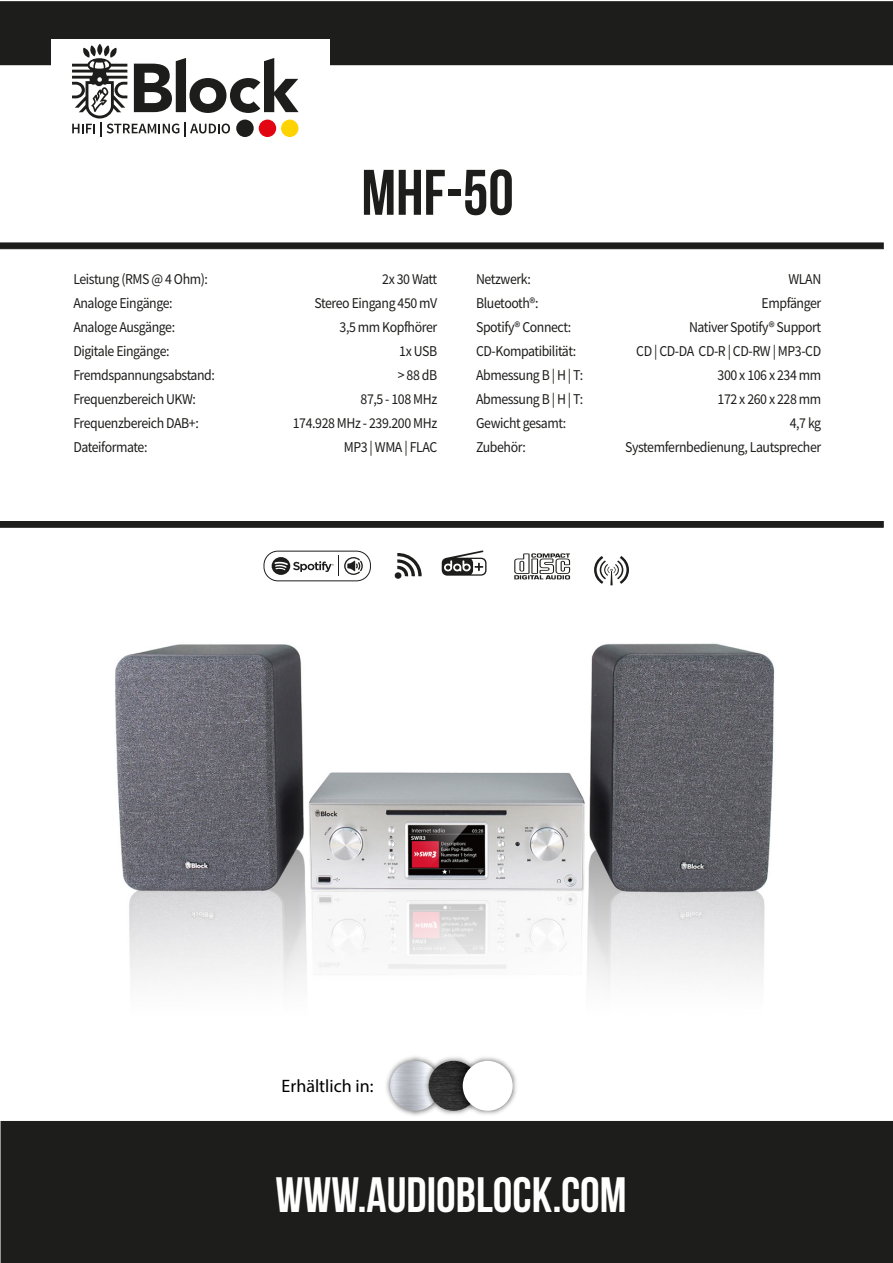
<style>
.page{position:relative;width:893px;height:1263px;background:#fff}
.page>*{position:absolute;margin:0;border:0;box-sizing:border-box;transform-origin:0 0}
.t1{font:64.2px "Bebas Neue";color:#1d1d1b}
.t2{font:49.65px "Bebas Neue";color:#fff}
.t3{font:18px "Myriad Pro";color:#000}
.t4{font:15px "Source Sans Pro";letter-spacing:-.03em;color:#1d1d1b;scale:.92 1}
</style>
<div class="page">
<img style="left:115px;top:550px;width:660px;height:436px">
<svg style="left:394px;top:553px;width:28px;height:26px"></svg>
<svg style="left:514px;top:553px;width:57px;height:26px"></svg>
<svg style="left:594px;top:556px;width:35px;height:29px"></svg>
<svg style="left:442px;top:550px;width:44px;height:26px"></svg>
<div style="left:264px;top:551px;width:106px;height:30px;background:#fff;border-radius:14px"></div>
<div style="left:264px;top:551px;width:107px;height:30px;border:1px solid #1d1e1c;border-radius:14px"></div>
<svg style="left:272px;top:556px;width:91px;height:20px"></svg>
<div style="left:0;top:1px;width:893px;height:64px;background:#1d1d1b"></div>
<div style="left:0;top:521px;width:883px;height:6px;background:#1d1d1b"></div>
<svg style="left:0;top:243px;width:883px;height:6px"></svg>
<div style="left:1px;top:1121px;width:892px;height:142px;background:#1d1d1b"></div>
<div style="left:51px;top:39px;width:278px;height:121px;background:#fff"></div>
<svg style="left:72px;top:45px;width:227px;height:92px"></svg>
<img style="left:386px;top:1056px;width:35px;height:60px">
<img style="left:390px;top:1061px;width:50px;height:50px;border-radius:25px">
<img style="left:421px;top:1057px;width:35px;height:58px">
<img style="left:429px;top:1061px;width:49px;height:50px;border-radius:25px">
<img style="left:456px;top:1057px;width:61px;height:58px">
<div style="left:463px;top:1061px;width:50px;height:50px;background:#fff;border-radius:50%"></div>
<h1 class="t1" style="left:361px;top:157px;width:154px">MHF-50</h1>
<p class="t4" style="left:73px;top:270px;width:148px">Leistung (RMS @ 4 Ohm):</p>
<p class="t4" style="left:382px;top:270px;width:61px">2x 30 Watt</p>
<p class="t4" style="left:73px;top:294px;width:109px">Analoge Eingänge:</p>
<p class="t4" style="left:314px;top:294px;width:135px">Stereo Eingang 450 mV</p>
<p class="t4" style="left:73px;top:318px;width:112px">Analoge Ausgänge:</p>
<p class="t4" style="left:340px;top:318px;width:108px">3,5 mm Kopfhörer</p>
<p class="t4" style="left:73px;top:342px;width:106px">Digitale Eingänge:</p>
<p class="t4" style="left:399px;top:342px;width:43px">1x USB</p>
<p class="t4" style="left:73px;top:366px;width:155px">Fremdspannungsabstand:</p>
<p class="t4" style="left:398px;top:366px;width:44px">&gt; 88 dB</p>
<p class="t4" style="left:73px;top:390px;width:135px">Frequenzbereich UKW:</p>
<p class="t4" style="left:361px;top:390px;width:85px">87,5 - 108 MHz</p>
<p class="t4" style="left:73px;top:414px;width:138px">Frequenzbereich DAB+:</p>
<p class="t4" style="left:293px;top:414px;width:158px">174.928 MHz - 239.200 MHz</p>
<p class="t4" style="left:73px;top:438px;width:82px">Dateiformate:</p>
<p class="t4" style="left:344px;top:438px;width:103px">MP3 | WMA | FLAC</p>
<p class="t4" style="left:476px;top:269px;width:61px">Netzwerk:</p>
<p class="t4" style="left:788px;top:269px;width:37px">WLAN</p>
<p class="t4" style="left:476px;top:293px;width:69px">Bluetooth®:</p>
<p class="t4" style="left:761px;top:293px;width:66px">Empfänger</p>
<p class="t4" style="left:476px;top:317px;width:105px">Spotify® Connect:</p>
<p class="t4" style="left:689px;top:317px;width:145px">Nativer Spotify® Support</p>
<p class="t4" style="left:476px;top:341px;width:110px">CD-Kompatibilität:</p>
<p class="t4" style="left:636px;top:341px;width:203px">CD | CD-DA CD-R | CD-RW | MP3-CD</p>
<p class="t4" style="left:476px;top:365px;width:118px">Abmessung B | H | T:</p>
<p class="t4" style="left:718px;top:365px;width:114px">300 x 106 x 234 mm</p>
<p class="t4" style="left:476px;top:389px;width:118px">Abmessung B | H | T:</p>
<p class="t4" style="left:718px;top:389px;width:114px">172 x 260 x 228 mm</p>
<p class="t4" style="left:476px;top:413px;width:100px">Gewicht gesamt:</p>
<p class="t4" style="left:790px;top:413px;width:36px">4,7 kg</p>
<p class="t4" style="left:476px;top:437px;width:56px">Zubehör:</p>
<p class="t4" style="left:625px;top:437px;width:215px">Systemfernbedienung, Lautsprecher</p>
<p class="t3" style="left:282px;top:1075px;width:93px">Erhältlich in:</p>
<h2 class="t2" style="left:262px;top:1162px;width:353px">WWW.AUDIOBLOCK.COM</h2>
<h2 class="t2" style="left:275px;top:1167px;width:353px">WWW.AUDIOBLOCK.COM</h2>
</div>
